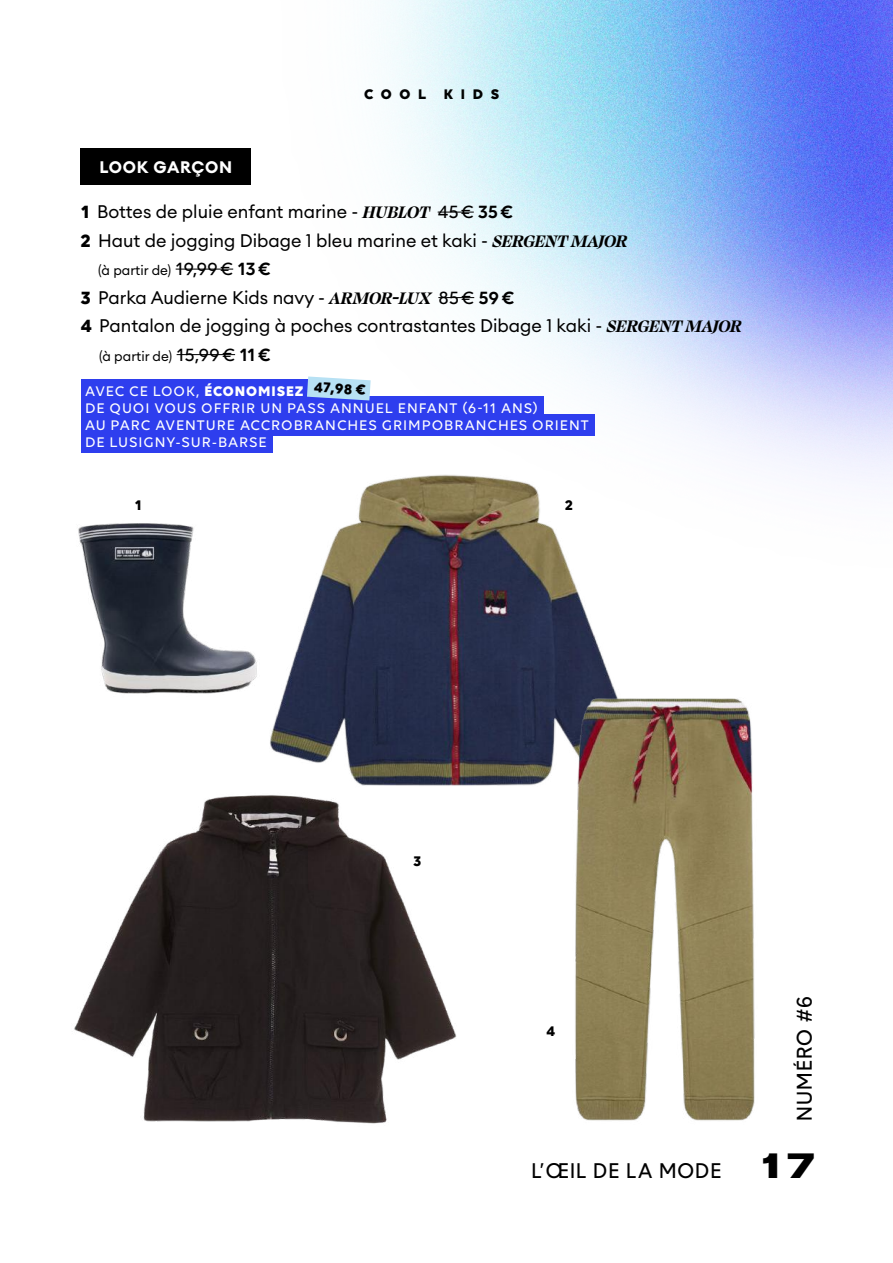
<style>
.page{position:relative;width:893px;height:1263px;background:#fff}
.page>*{position:absolute;margin:0;border:0;box-sizing:border-box;transform-origin:0 0}
.t1{font:800 35.1px "Matrice";color:#000}
.t2{font:20.7px "Basetica";letter-spacing:.05em;color:#000}
.t3{font:20.55px "Basetica";letter-spacing:.05em;color:#000}
.t4{font:18px/28.5px "Euclid Circular A";color:#000}
.t5{font:700 16.5px "Euclid Circular A";letter-spacing:.05em;color:#fff}
.t6{font:700 15.3px "Volte";color:#000}
.t7{font:500 15px/17.2px "Volte";letter-spacing:.06em;color:#fff}
.t8{font:700 15px "Volte";letter-spacing:.505em;color:#010202}
.t9{font:700 15px "Volte";color:#000}
.t10{font:13.5px "Euclid Circular A";color:#000}
.s1{font-family:"Volte";font-weight:700;font-size:19.2px}
.s2{font-family:"Swear Display";font-weight:700;font-style:italic;font-size:19.2px}
.s3{font-family:"Volte";font-weight:500;font-size:19.2px}
.s4{font-family:"Volte";font-weight:600;font-size:19.2px}
.s5{font-weight:700}
</style>
<div class="page">
<img style="left:80px;top:0;width:813px;height:482px">
<div style="left:81px;top:149px;width:170px;height:36px;background:#000"></div>
<div style="left:81px;top:379px;width:228px;height:22px;background:#2e3eee"></div>
<div style="left:81px;top:397px;width:462px;height:21px;background:#2e3eee"></div>
<div style="left:81px;top:414px;width:513px;height:21px;background:#2e3eee"></div>
<div style="left:81px;top:431px;width:191px;height:21px;background:#2e3eee"></div>
<svg style="left:307px;top:376px;width:64px;height:24px;background:#b5d9f4"></svg>
<hr style="left:438px;top:212px;width:36px;height:1px;background:#000">
<hr style="left:176px;top:269px;width:57px;height:1px;background:#000">
<hr style="left:438px;top:297px;width:36px;height:1px;background:#000">
<hr style="left:177px;top:354px;width:58px;height:1px;background:#000">
<img style="left:74px;top:795px;width:383px;height:329px">
<img style="left:78px;top:523px;width:179px;height:171px">
<img style="left:259px;top:466px;width:392px;height:347px">
<img style="left:563px;top:683px;width:192px;height:438px">
<p class="t5" style="left:99px;top:156px;width:135px">LOOK GARÇON</p>
<p class="t8" style="left:364px;top:86px;width:136px">COOL KIDS</p>
<p class="t4" style="left:81px;top:198px;width:548px"><span class="s1">1</span> Bottes de pluie enfant marine - <span class="s2">HUBLOT</span> <span class="s3">45€</span> <span class="s4">35€<br></span><span class="s1">2</span> Haut de jogging Dibage 1 bleu marine et kaki - <span class="s2">SERGENT MAJOR</span></p>
<p class="t10" style="left:98px;top:262px;width:174px">(à partir de) <span class="s3">19,99€</span> <span class="s4">13€</span></p>
<p class="t4" style="left:81px;top:283px;width:662px"><span class="s1">3</span> Parka Audierne Kids navy - <span class="s2">ARMOR-LUX</span> <span class="s3">85€</span> <span class="s4">59€<br></span><span class="s1">4</span> Pantalon de jogging à poches contrastantes Dibage 1 kaki - <span class="s2">SERGENT MAJOR</span></p>
<p class="t10" style="left:99px;top:347px;width:173px">(à partir de) <span class="s3">15,99€</span> <span class="s4">11€</span></p>
<p class="t6" style="left:315px;top:378px;width:53px;rotate:3deg">47,98 €</p>
<p class="t7" style="left:85px;top:382px;width:505px">AVEC CE LOOK, <span class="s5">ÉCONOMISEZ<br></span>DE QUOI VOUS OFFRIR UN PASS ANNUEL ENFANT (6-11 ANS)<br>AU PARC AVENTURE ACCROBRANCHES GRIMPOBRANCHES ORIENT DE LUSIGNY-SUR-BARSE</p>
<p class="t9" style="left:135px;top:495px;width:8px">1</p>
<p class="t9" style="left:565px;top:495px;width:9px">2</p>
<p class="t9" style="left:414px;top:852px;width:9px">3</p>
<p class="t9" style="left:546px;top:1022px;width:10px">4</p>
<p class="t3" style="left:531px;top:1157px;width:191px">L’ŒIL DE LA MODE</p>
<p class="t2" style="left:791px;top:1120px;width:126px;rotate:-90deg">NUMÉRO #6</p>
<h1 class="t1" style="left:763px;top:1138px;width:53px">17</h1>
</div>
